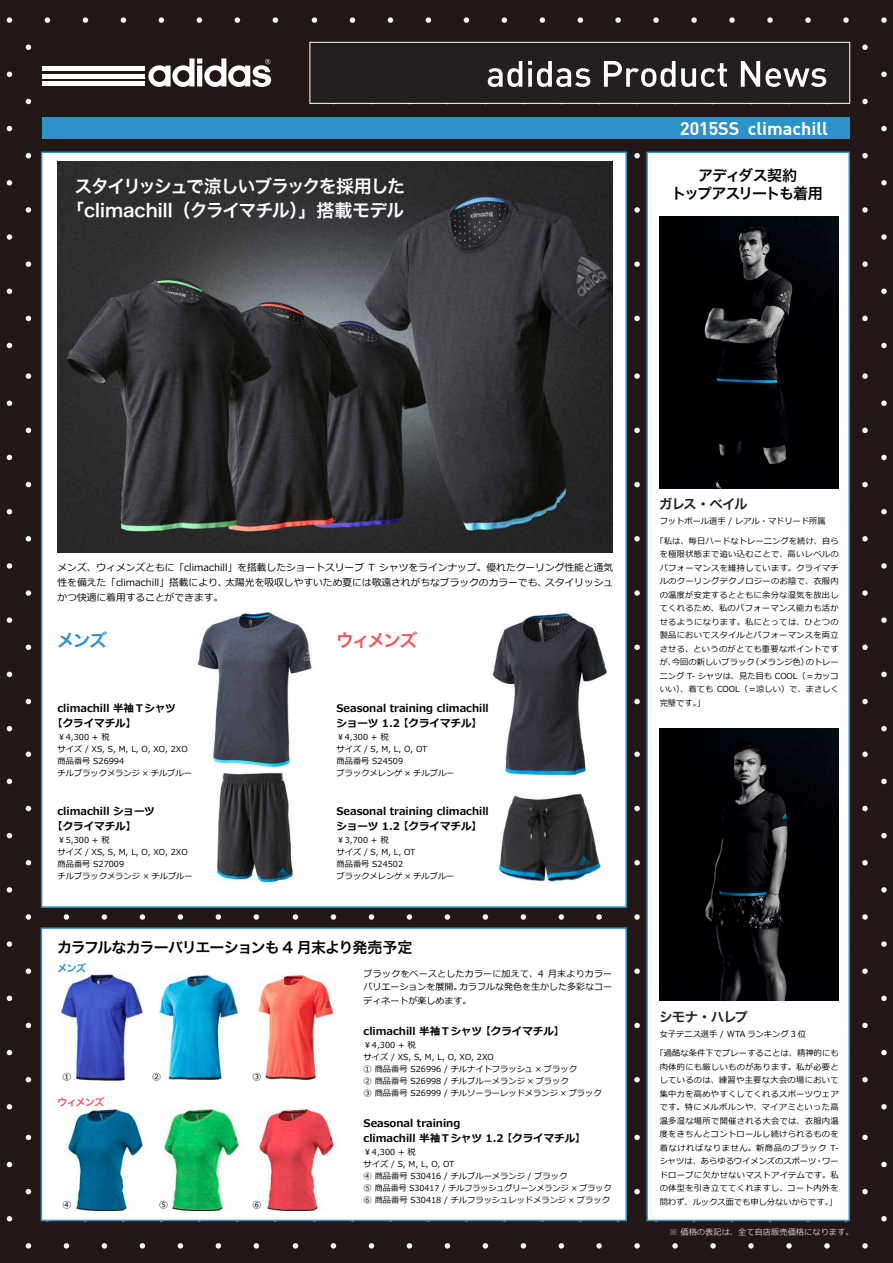
<style>
.page{position:relative;width:893px;height:1263px;background:#231815}
.page>*{position:absolute;margin:0;border:0;box-sizing:border-box;transform-origin:0 0}
.t1{font:18px/24px "Hira Kaku Pro N W6";letter-spacing:-.065em;color:#fff;text-align:center}
.t2{font:700 18px "Adi Haus";color:#fff}
.t3{font:18px "Hira Kaku Pro N W6";letter-spacing:-.115em;color:#f0595b}
.t4{font:18px "Hira Kaku Pro N W6";color:#2c92c7}
.t5{font:15px/18px "Hira Kaku Pro N W6";letter-spacing:-.07em;color:#030303;text-align:center}
.t6{font:13.5px "Hira Kaku Pro N W6";letter-spacing:-.08em;color:#231f20}
.t7{font:700 10.5px/15px "Meiryo";color:#030303}
.t8{font:10.5px "Hira Kaku Pro N W6";letter-spacing:-.115em;color:#f0595b}
.t9{font:10.5px "Hira Kaku Pro N W6";color:#2c92c7}
.t10{font:9.75px/15px "Meiryo";color:#030303;text-align:justify}
.t11{font:9px/13.5px "Meiryo";color:#030303;text-align:justify}
.t12{font:8.25px/12px "Meiryo";color:#030303}
.t13{font:8.25px/13.5px "Meiryo";letter-spacing:.04em;color:#030303;text-align:center}
.t14{font:8.25px "Meiryo";color:rgb(255 255 255/.8)}
.t15{font:7.5px "Meiryo";color:rgb(3 3 3/.8)}
</style>
<div class="page">
<div style="left:36px;top:40px;width:287px;height:64px;background:#231715"></div>
<div style="left:41px;top:152px;width:586px;height:756px;background:#fff;border:2px solid #2c92c7"></div>
<svg style="left:148px;top:58px;width:123px;height:29px"></svg>
<hr style="left:42px;top:67px;width:102px;height:4px;background:#fff">
<hr style="left:42px;top:74px;width:102px;height:4px;background:#fff">
<hr style="left:42px;top:82px;width:102px;height:4px;background:#fff">
<div style="left:309px;top:42px;width:541px;height:62px;background:#231f20;border:1px solid #fff"></div>
<svg style="left:488px;top:61px;width:34px;height:26px"></svg>
<svg style="left:528px;top:61px;width:62px;height:26px"></svg>
<svg style="left:604px;top:61px;width:71px;height:26px"></svg>
<svg style="left:681px;top:63px;width:46px;height:24px"></svg>
<svg style="left:741px;top:61px;width:85px;height:26px"></svg>
<div style="left:42px;top:118px;width:807px;height:21px;background:#2c92c7"></div>
<div style="left:41px;top:927px;width:586px;height:294px;background:#fff;border:2px solid #2c92c7"></div>
<div style="left:646px;top:152px;width:204px;height:1069px;background:#fff;border:2px solid #2c92c7"></div>
<img style="left:660px;top:216px;width:179px;height:272px">
<img style="left:660px;top:728px;width:179px;height:273px">
<div style="left:660px;top:1222px;width:194px;height:19px;background:#231715"></div>
<img style="left:257px;top:975px;width:78px;height:105px">
<img style="left:62px;top:975px;width:81px;height:105px">
<img style="left:159px;top:975px;width:81px;height:105px">
<img style="left:66px;top:1109px;width:78px;height:101px">
<img style="left:496px;top:794px;width:105px;height:92px">
<img style="left:492px;top:611px;width:115px;height:165px">
<img style="left:216px;top:772px;width:78px;height:111px">
<img style="left:197px;top:611px;width:115px;height:156px">
<img style="left:58px;top:162px;width:555px;height:390px">
<img style="left:163px;top:1109px;width:77px;height:101px">
<img style="left:258px;top:1109px;width:80px;height:101px">
<p class="t1" style="left:66px;top:173px;width:341px">スタイリッシュで涼しいブラックを採用した「climachill（クライマチル）」搭載モデル</p>
<p class="t2" style="left:680px;top:116px;width:149px">2015SS climachill</p>
<p class="t5" style="left:671px;top:166px;width:153px">アディダス契約<br>トップアスリートも着用</p>
<p class="t10" style="left:58px;top:560px;width:557px">メンズ、ウィメンズともに「climachill」を搭載したショートスリーブ T シャツをラインナップ。優れたクーリング性能と通気性を備えた「climachill」搭載により、太陽光を吸収しやすいため夏には敬遠されがちなブラックのカラーでも、スタイリッシュかつ快適に着用することができます。</p>
<p class="t4" style="left:57px;top:624px;width:52px">メンズ</p>
<p class="t3" style="left:336px;top:624px;width:83px">ウィメンズ</p>
<p class="t7" style="left:52px;top:701px;width:125px;text-indent:5px">climachill 半袖Ｔシャツ【クライマチル】</p>
<p class="t12" style="left:58px;top:731px;width:136px">￥4,300 + 税<br>サイズ / XS, S, M, L, O, XO, 2XO商品番号 S26994<br>チルブラックメランジ × チルブルー</p>
<p class="t7" style="left:52px;top:804px;width:104px;text-indent:5px">climachill ショーツ【クライマチル】</p>
<p class="t12" style="left:58px;top:834px;width:137px">￥5,300 + 税<br>サイズ / XS, S, M, L, O, XO, 2XO商品番号 S27009<br>チルブラックメランジ × チルブルー</p>
<p class="t7" style="left:336px;top:701px;width:154px">Seasonal training climachillショーツ 1.2 【クライマチル】</p>
<p class="t12" style="left:336px;top:731px;width:120px">￥4,300 + 税<br>サイズ / S, M, L, O, OT<br>商品番号 S24509<br>ブラックメレンゲ × チルブルー</p>
<p class="t7" style="left:336px;top:804px;width:154px">Seasonal training climachillショーツ 1.2 【クライマチル】</p>
<p class="t12" style="left:336px;top:834px;width:120px">￥3,700 + 税<br>サイズ / S, M, L, OT<br>商品番号 S24502<br>ブラックメレンゲ × チルブルー</p>
<p class="t5" style="left:57px;top:938px;width:357px">カラフルなカラーバリエーションも 4 月末より発売予定</p>
<p class="t9" style="left:57px;top:959px;width:31px">メンズ</p>
<p class="t11" style="left:63px;top:1070px;width:10px">①</p>
<p class="t8" style="left:57px;top:1093px;width:49px">ウィメンズ</p>
<p class="t11" style="left:152px;top:1070px;width:10px">②</p>
<p class="t11" style="left:252px;top:1070px;width:10px">③</p>
<p class="t11" style="left:63px;top:1198px;width:10px">④</p>
<p class="t11" style="left:159px;top:1198px;width:10px">⑤</p>
<p class="t11" style="left:252px;top:1198px;width:10px">⑥</p>
<p class="t11" style="left:364px;top:967px;width:250px">ブラックをベースとしたカラーに加えて、4 月末よりカラーバリエーションを展開。カラフルな発色を生かした多彩なコーディネートが楽しめます。</p>
<p class="t7" style="left:364px;top:1023px;width:202px">climachill 半袖Ｔシャツ 【クライマチル】</p>
<p class="t12" style="left:364px;top:1039px;width:240px">￥4,300 + 税<br>サイズ / XS, S, M, L, O, XO, 2XO<br>① 商品番号 S26996 / チルナイトフラッシュ × ブラック<br>② 商品番号 S26998 / チルブルーメランジ × ブラック<br>③ 商品番号 S26999 / チルソーラーレッドメランジ × ブラック</p>
<p class="t7" style="left:364px;top:1115px;width:224px">Seasonal training<br>climachill 半袖Ｔシャツ 1.2 【クライマチル】</p>
<p class="t12" style="left:364px;top:1146px;width:249px">￥4,300 + 税<br>サイズ / S, M, L, O, OT<br>④ 商品番号 S30416 / チルブルーメランジ / ブラック<br>⑤ 商品番号 S30417 / チルフラッシュグリーンメランジ × ブラック<br>⑥ 商品番号 S30418 / チルフラッシュレッドメランジ × ブラック</p>
<p class="t6" style="left:659px;top:492px;width:90px">ガレス・ベイル</p>
<p class="t12" style="left:660px;top:515px;width:168px">フットボール選手 / レアル・マドリード所属</p>
<p class="t12" style="left:660px;top:534px;width:181px;line-height:13.5px;text-align:justify;text-indent:-4px">「私は、毎日ハードなトレーニングを続け、自らを極限状態まで追い込むことで、高いレベルのパフォーマンスを維持しています。クライマチルのクーリングテクノロジーのお陰で、衣服内の温度が安定するとともに余分な湿気を放出してくれるため、私のパフォーマンス能力も活かせるようになります。私にとっては、ひとつの製品においてスタイルとパフォーマンスを両立させる、というのがとても重要なポイントですが、今回の新しいブラック（メランジ色）のトレーニング T- シャツは、見た目も COOL（＝カッコいい）、着ても COOL（＝涼しい）で、まさしく完璧です。」</p>
<p class="t6" style="left:659px;top:1004px;width:90px">シモナ・ハレプ</p>
<p class="t12" style="left:660px;top:1028px;width:148px">女子テニス選手 / WTA ランキング 3 位</p>
<p class="t13" style="left:655px;top:1046px;width:185px">「過酷な条件下でプレーすることは、精神的にも肉体的にも厳しいものがあります。私が必要としているのは、練習や主要な大会の場において集中力を高めやすくしてくれるスポーツウェアです。特にメルボルンや、マイアミといった高温多湿な場所で開催される大会では、衣服内温度をきちんとコントロールし続けられるものを着なければなりません。新商品のブラック T-シャツは、あらゆるウイメンズのスポーツ・ワードローブに欠かせないマストアイテムです。私の体型を引き立ててくれますし、コート内外を問わず、ルックス面でも申し分ないからです。」</p>
<p class="t14" style="left:669px;top:1227px;width:186px">※ 価格の表記は、全て自店販売価格になります。</p>
<p class="t15" style="left:686px;top:1050px;width:169px">※ 価格の表記は、全て自店販売価格になります。</p>
</div>
